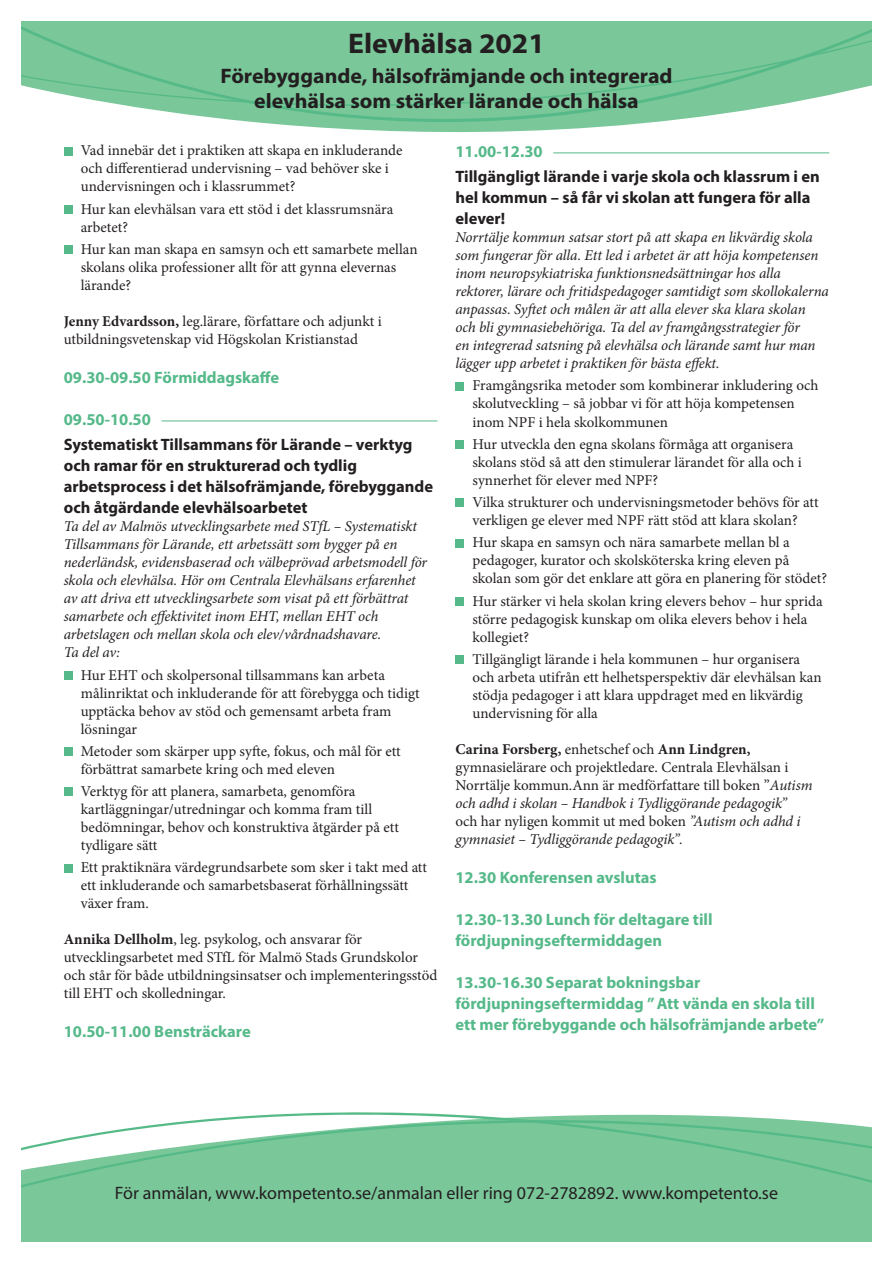
<style>
.page{position:relative;width:893px;height:1263px;background:#fff}
.page>*{position:absolute;margin:0;border:0;box-sizing:border-box;transform-origin:0 0}
.t1{font:700 28.5px "Myriad Pro";color:#231f20;scale:1.04 1}
.t2{font:700 21px/25.2px "Myriad Pro";color:#231f20;text-align:center;scale:1.04 1}
.t3{font:18px "Myriad Pro";color:#231f20}
.t4{font:700 16.5px/21px "Myriad Pro";color:#56b98a}
.t5{font:700 16.5px/21px "Myriad Pro";color:#231f20}
.t6{font:15px/18px "Minion Pro";color:#231f20}
.t7{font:italic 15px/18px "Minion Pro";letter-spacing:-.005em;color:#231f20}
.s1{font-weight:700}
.s2{font-style:italic}
</style>
<div class="page">
<hr style="left:162px;top:421px;width:275px;height:1px;background:#56b98a">
<div style="left:64px;top:147px;width:8px;height:8px;background:#56b98a"></div>
<div style="left:64px;top:205px;width:8px;height:9px;background:#56b98a"></div>
<div style="left:64px;top:245px;width:8px;height:9px;background:#56b98a"></div>
<div style="left:64px;top:671px;width:8px;height:8px;background:#56b98a"></div>
<div style="left:64px;top:747px;width:8px;height:9px;background:#56b98a"></div>
<div style="left:64px;top:787px;width:8px;height:9px;background:#56b98a"></div>
<div style="left:64px;top:864px;width:8px;height:8px;background:#56b98a"></div>
<hr style="left:553px;top:153px;width:276px;height:1px;background:#56b98a">
<div style="left:455px;top:382px;width:9px;height:8px;background:#56b98a"></div>
<div style="left:455px;top:440px;width:9px;height:9px;background:#56b98a"></div>
<div style="left:455px;top:498px;width:9px;height:9px;background:#56b98a"></div>
<div style="left:455px;top:539px;width:9px;height:8px;background:#56b98a"></div>
<div style="left:455px;top:597px;width:9px;height:8px;background:#56b98a"></div>
<div style="left:455px;top:655px;width:9px;height:9px;background:#56b98a"></div>
<div style="left:21px;top:1216px;width:851px;height:26px;background:#7ac79a"></div>
<svg style="left:21px;top:1112px;width:851px;height:104px;fill:#7ac79a"></svg>
<svg style="left:163px;top:111px;width:577px;height:21px;fill:#7ac79a"></svg>
<svg style="left:21px;top:21px;width:851px;height:90px;background:#7ec89d"></svg>
<h1 class="t1" style="left:348px;top:25px;width:191px">Elevhälsa 2021</h1>
<h2 class="t2" style="left:220px;top:62px;width:436px">Förebyggande, hälsofrämjande och integrerad elevhälsa som stärker lärande och hälsa</h2>
<p class="t6" style="left:81px;top:142px;width:323px">Vad innebär det i praktiken att skapa en inkluderande och differentierad undervisning – vad behöver ske i undervisningen och i klassrummet?</p>
<p class="t6" style="left:81px;top:200px;width:314px">Hur kan elevhälsan vara ett stöd i det klassrumsnära arbetet?</p>
<p class="t6" style="left:81px;top:240px;width:338px">Hur kan man skapa en samsyn och ett samarbete mellan skolans olika professioner allt för att gynna elevernas lärande?</p>
<p class="t6" style="left:64px;top:312px;width:320px"><span class="s1">Jenny Edvardsson,</span> leg.lärare, författare och adjunkt i utbildningsvetenskap vid Högskolan Kristianstad</p>
<p class="t4" style="left:64px;top:366px;width:217px">09.30-09.50 Förmiddagskaffe</p>
<p class="t4" style="left:64px;top:408px;width:89px">09.50-10.50</p>
<p class="t5" style="left:64px;top:434px;width:371px">Systematiskt Tillsammans för Lärande – verktyg och ramar för en strukturerad och tydlig arbetsprocess i det hälsofrämjande, förebyggande och åtgärdande elevhälsoarbetet</p>
<p class="t7" style="left:64px;top:517px;width:365px">Ta del av Malmös utvecklingsarbete med STfL – Systematiskt Tillsammans för Lärande, ett arbetssätt som bygger på en nederländsk, evidensbaserad och välbeprövad arbetsmodell för skola och elevhälsa. Hör om Centrala Elevhälsans erfarenhet av att driva ett utvecklingsarbete som visat på ett förbättrat samarbete och effektivitet inom EHT, mellan EHT och arbetslagen och mellan skola och elev/vårdnadshavare.<br>Ta del av:</p>
<p class="t6" style="left:81px;top:666px;width:340px">Hur EHT och skolpersonal tillsammans kan arbeta målinriktat och inkluderande för att förebygga och tidigt upptäcka behov av stöd och gemensamt arbeta fram lösningar</p>
<p class="t6" style="left:81px;top:742px;width:322px">Metoder som skärper upp syfte, fokus, och mål för ett förbättrat samarbete kring och med eleven</p>
<p class="t6" style="left:81px;top:782px;width:320px">Verktyg för att planera, samarbeta, genomföra kartläggningar/utredningar och komma fram till bedömningar, behov och konstruktiva åtgärder på ett tydligare sätt</p>
<p class="t6" style="left:81px;top:859px;width:348px">Ett praktiknära värdegrundsarbete som sker i takt med att ett inkluderande och samarbetsbaserat förhållningssätt växer fram.</p>
<p class="t6" style="left:64px;top:931px;width:375px"><span class="s1">Annika Dellholm</span>, leg. psykolog, och ansvarar för utvecklingsarbetet med STfL för Malmö Stads Grundskolor och står för både utbildningsinsatser och implementeringsstöd till EHT och skolledningar.</p>
<p class="t4" style="left:64px;top:1021px;width:188px">10.50-11.00 Bensträckare</p>
<p class="t4" style="left:455px;top:140px;width:89px">11.00-12.30</p>
<p class="t5" style="left:455px;top:166px;width:366px">Tillgängligt lärande i varje skola och klassrum i en hel kommun – så får vi skolan att fungera för alla elever!</p>
<p class="t7" style="left:455px;top:228px;width:375px">Norrtälje kommun satsar stort på att skapa en likvärdig skola som fungerar för alla. Ett led i arbetet är att höja kompetensen inom neuropsykiatriska funktionsnedsättningar hos alla rektorer, lärare och fritidspedagoger samtidigt som skollokalerna anpassas. Syftet och målen är att alla elever ska klara skolan och bli gymnasiebehöriga. Ta del av framgångsstrategier för<br>en integrerad satsning på elevhälsa och lärande samt hur man lägger upp arbetet i praktiken för bästa effekt.</p>
<p class="t6" style="left:472px;top:377px;width:347px">Framgångsrika metoder som kombinerar inkludering och skolutveckling – så jobbar vi för att höja kompetensen inom NPF i hela skolkommunen</p>
<p class="t6" style="left:472px;top:435px;width:331px">Hur utveckla den egna skolans förmåga att organisera skolans stöd så att den stimulerar lärandet för alla och i synnerhet för elever med NPF?</p>
<p class="t6" style="left:472px;top:493px;width:348px">Vilka strukturer och undervisningsmetoder behövs för att verkligen ge elever med NPF rätt stöd att klara skolan?</p>
<p class="t6" style="left:472px;top:533px;width:356px">Hur skapa en samsyn och nära samarbete mellan bl a pedagoger, kurator och skolsköterska kring eleven på skolan som gör det enklare att göra en planering för stödet?</p>
<p class="t6" style="left:472px;top:592px;width:352px">Hur stärker vi hela skolan kring elevers behov – hur sprida större pedagogisk kunskap om olika elevers behov i hela kollegiet?</p>
<p class="t6" style="left:472px;top:650px;width:351px">Tillgängligt lärande i hela kommunen – hur organisera och arbeta utifrån ett helhetsperspektiv där elevhälsan kan stödja pedagoger i att klara uppdraget med en likvärdig undervisning för alla</p>
<p class="t6" style="left:455px;top:740px;width:358px"><span class="s1">Carina Forsberg,</span> enhetschef och <span class="s1">Ann Lindgren, </span>gymnasielärare och projektledare. Centrala Elevhälsan i Norrtälje kommun.Ann är medförfattare till boken ”<span class="s2">Autism och adhd i skolan – Handbok i Tydliggörande pedagogik” </span>och har nyligen kommit ut med boken <span class="s2">”Autism och adhd i gymnasiet – Tydliggörande pedagogik”.</span></p>
<p class="t4" style="left:455px;top:866px;width:203px">12.30 Konferensen avslutas</p>
<p class="t4" style="left:455px;top:908px;width:259px">12.30-13.30 Lunch för deltagare till fördjupningseftermiddagen</p>
<p class="t4" style="left:455px;top:971px;width:370px">13.30-16.30 Separat bokningsbar fördjupningseftermiddag ” Att vända en skola till ett mer förebyggande och hälsofrämjande arbete”</p>
<p class="t3" style="left:115px;top:1182px;width:665px">För anmälan, www.kompetento.se/anmalan eller ring 072-2782892. www.kompetento.se</p>
</div>
